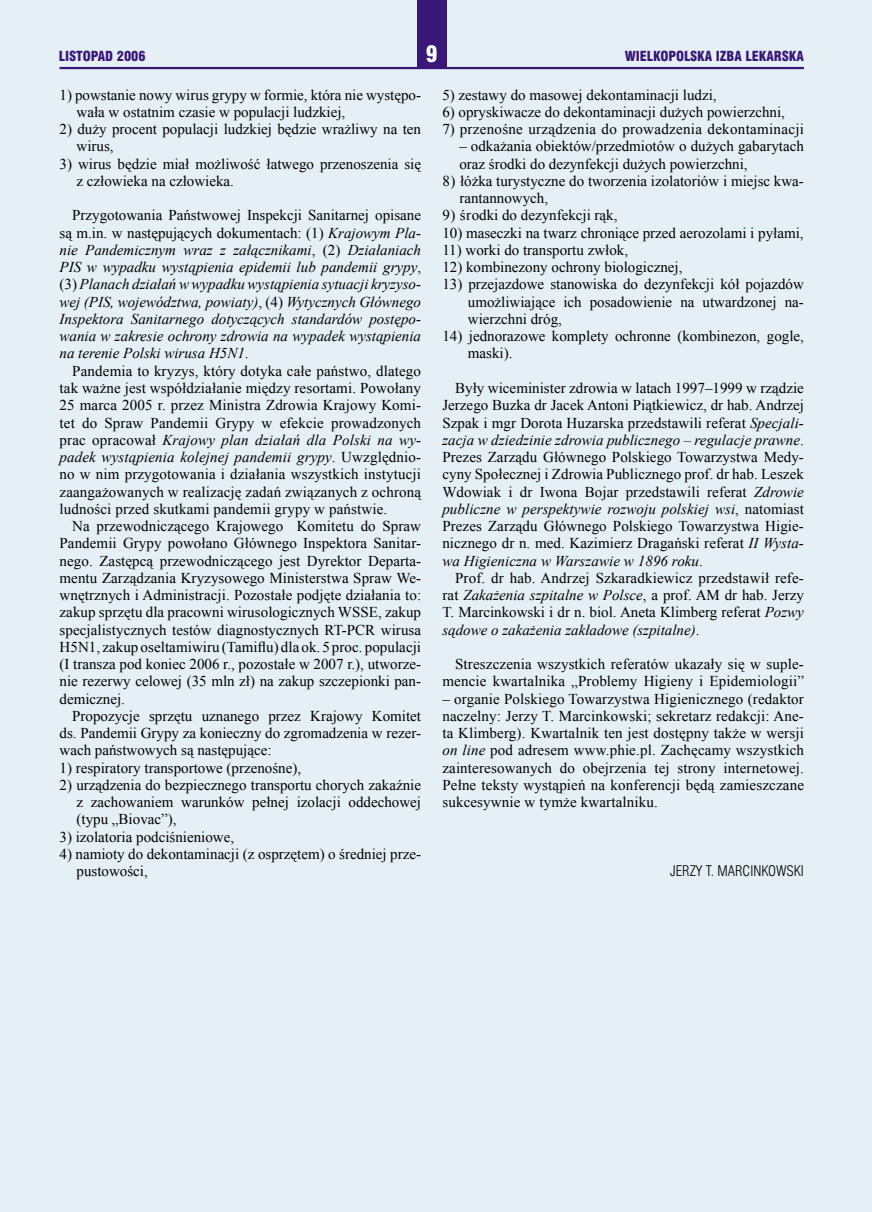
<style>
.page{position:relative;width:872px;height:1212px;background:#e4eff6}
.page>*{position:absolute;margin:0;border:0;box-sizing:border-box;transform-origin:0 0}
.t1{font:21px "Swis 721 Blk Cn PL";color:#fff}
.t2{font:15px/17.2px "Times New Roman";color:#000;text-align:justify}
.t3{font:italic 15px/17.2px "Times New Roman";color:#000;text-align:justify}
.t4{font:15px "Times New Roman";letter-spacing:.02em;color:#000}
.t5{font:13.5px "Swis 721 Lt Cn PL";color:#000}
.t6{font:12.75px "Swis 721 Blk Cn PL";color:#381778}
.s1{font-style:normal}
.s2{font-style:italic}
</style>
<div class="page">
<div style="left:417px;top:0;width:29px;height:68px;background:#381778"></div>
<hr style="left:60px;top:67px;width:744px;height:2px;background:#381778">
<p class="t6" style="left:59px;top:48px;width:89px">LISTOPAD 2006</p>
<h1 class="t1" style="left:426px;top:40px;width:13px">9</h1>
<p class="t6" style="left:625px;top:48px;width:181px">WIELKOPOLSKA IZBA LEKARSKA</p>
<p class="t2" style="left:77px;top:86px;width:346px;text-indent:-17px">1) powstanie nowy wirus grypy w formie, która nie występo&shy;wała w ostatnim czasie w populacji ludzkiej,</p>
<p class="t2" style="left:77px;top:120px;width:346px;text-indent:-17px">2) duży procent populacji ludzkiej będzie wrażliwy na ten wirus,</p>
<p class="t2" style="left:77px;top:155px;width:346px;text-indent:-17px">3) wirus będzie miał możliwość łatwego przenoszenia się z człowieka na człowieka.</p>
<p class="t3" style="left:60px;top:206px;width:363px;text-indent:13px"><span class="s1">Przygotowania Państwowej Inspekcji Sanitarnej opisane są m.in. w następujących dokumentach: (1)</span> Krajowym Pla&shy;nie Pandemicznym wraz z załącznikami<span class="s1">, (2)</span> Działaniach PIS w wypadku wystąpienia epidemii lub pandemii grypy<span class="s1">, (3)</span> Planach działań w wypadku wystąpienia sytuacji kryzyso&shy;wej (PIS, województwa, powiaty)<span class="s1">, (4)</span> Wytycznych Głównego Inspektora Sanitarnego dotyczących standardów postępo&shy;wania w zakresie ochrony zdrowia na wypadek wystąpienia na terenie Polski wirusa H5N1<span class="s1">.</span></p>
<p class="t2" style="left:60px;top:362px;width:363px;text-indent:13px">Pandemia to kryzys, który dotyka całe państwo, dlatego tak ważne jest współdziałanie między resortami. Powołany 25 marca 2005 r. przez Ministra Zdrowia Krajowy Komi&shy;tet do Spraw Pandemii Grypy w efekcie prowadzonych prac opracował <span class="s2">Krajowy plan działań dla Polski na wy&shy;padek wystąpienia kolejnej pandemii grypy</span>. Uwzględnio&shy;no w nim przygotowania i działania wszystkich instytucji zaangażowanych w realizację zadań związanych z ochroną ludności przed skutkami pandemii grypy w państwie.</p>
<p class="t2" style="left:60px;top:517px;width:363px;text-indent:13px">Na przewodniczącego Krajowego Komitetu do Spraw Pandemii Grypy powołano Głównego Inspektora Sanitar&shy;nego. Zastępcą przewodniczącego jest Dyrektor Departa&shy;mentu Zarządzania Kryzysowego Ministerstwa Spraw We&shy;wnętrznych i Administracji. Pozostałe podjęte działania to: zakup sprzętu dla pracowni wirusologicznych WSSE, zakup specjalistycznych testów diagnostycznych RT-PCR wirusa H5N1, zakup oseltamiwiru (Tamiflu) dla ok. 5 proc. populacji (I transza pod koniec 2006 r., pozostałe w 2007 r.), utworze&shy;nie rezerwy celowej (35 mln zł) na zakup szczepionki pan&shy;demicznej.</p>
<p class="t2" style="left:60px;top:707px;width:363px;text-indent:13px">Propozycje sprzętu uznanego przez Krajowy Komitet ds. Pandemii Grypy za konieczny do zgromadzenia w rezer&shy;wach państwowych są następujące:</p>
<p class="t2" style="left:60px;top:759px;width:243px">1) respiratory transportowe (przenośne),</p>
<p class="t2" style="left:77px;top:776px;width:346px;text-indent:-17px">2) urządzenia do bezpiecznego transportu chorych zakaźnie z zachowaniem warunków pełnej izolacji oddechowej (typu „Biovac”),</p>
<p class="t2" style="left:60px;top:828px;width:176px">3) izolatoria podciśnieniowe,</p>
<p class="t2" style="left:77px;top:845px;width:346px;text-indent:-17px">4) namioty do dekontaminacji (z osprzętem) o średniej prze&shy;pustowości,</p>
<p class="t2" style="left:442px;top:86px;width:276px">5) zestawy do masowej dekontaminacji ludzi,</p>
<p class="t2" style="left:442px;top:103px;width:344px">6) opryskiwacze do dekontaminacji dużych powierzchni,</p>
<p class="t4" style="left:442px;top:119px;width:363px">7) przenośne urządzenia do prowadzenia dekontaminacji</p>
<p class="t2" style="left:459px;top:138px;width:346px">– odkażania obiektów/przedmiotów o dużych gabarytach oraz środki do dezynfekcji dużych powierzchni,</p>
<p class="t2" style="left:459px;top:172px;width:346px;text-indent:-17px">8) łóżka turystyczne do tworzenia izolatoriów i miejsc kwa&shy;rantannowych,</p>
<p class="t2" style="left:442px;top:207px;width:177px">9) środki do dezynfekcji rąk,</p>
<p class="t2" style="left:442px;top:224px;width:363px">10) maseczki na twarz chroniące przed aerozolami i pyłami,</p>
<p class="t2" style="left:442px;top:241px;width:187px">11) worki do transportu zwłok,</p>
<p class="t2" style="left:442px;top:258px;width:241px">12) kombinezony ochrony biologicznej,</p>
<p class="t2" style="left:468px;top:276px;width:337px;text-indent:-26px">13) przejazdowe stanowiska do dezynfekcji kół pojazdów umożliwiające ich posadowienie na utwardzonej na&shy;wierzchni dróg,</p>
<p class="t2" style="left:468px;top:327px;width:337px;text-indent:-26px">14) jednorazowe komplety ochronne (kombinezon, gogle, maski).</p>
<p class="t2" style="left:442px;top:379px;width:363px;text-indent:13px">Były wiceminister zdrowia w latach 1997–1999 w rządzie Jerzego Buzka dr Jacek Antoni Piątkiewicz, dr hab. Andrzej Szpak i mgr Dorota Huzarska przedstawili referat <span class="s2">Specjali&shy;zacja w dziedzinie zdrowia publicznego – regulacje prawne</span>.<br>Prezes Zarządu Głównego Polskiego Towarzystwa Medy&shy;cyny Społecznej i Zdrowia Publicznego prof. dr hab. Leszek Wdowiak i dr Iwona Bojar przedstawili referat <span class="s2">Zdrowie publiczne w perspektywie rozwoju polskiej wsi</span>, natomiast Prezes Zarządu Głównego Polskiego Towarzystwa Higie&shy;nicznego dr n. med. Kazimierz Dragański referat <span class="s2">II Wysta&shy;wa Higieniczna w Warszawie w 1896 roku</span>.</p>
<p class="t2" style="left:442px;top:569px;width:363px;text-indent:13px">Prof. dr hab. Andrzej Szkaradkiewicz przedstawił refe&shy;rat <span class="s2">Zakażenia szpitalne w Polsce</span>, a prof. AM dr hab. Jerzy T. Marcinkowski i dr n. biol. Aneta Klimberg referat <span class="s2">Pozwy sądowe o zakażenia zakładowe (szpitalne)</span>.</p>
<p class="t2" style="left:442px;top:655px;width:363px;text-align:right">Streszczenia wszystkich referatów ukazały się w suple&shy;mencie kwartalnika „Problemy Higieny i Epidemiologii”</p>
<p class="t2" style="left:442px;top:690px;width:363px">– organie Polskiego Towarzystwa Higienicznego (redaktor naczelny: Jerzy T. Marcinkowski; sekretarz redakcji: Ane&shy;ta Klimberg). Kwartalnik ten jest dostępny także w wersji <span class="s2">on line</span> pod adresem www.phie.pl. Zachęcamy wszystkich zainteresowanych do obejrzenia tej strony internetowej.<br>Pełne teksty wystąpień na konferencji będą zamieszczane sukcesywnie w tymże kwartalniku.</p>
<p class="t5" style="left:670px;top:862px;width:135px">JERZY T. MARCINKOWSKI</p>
</div>
